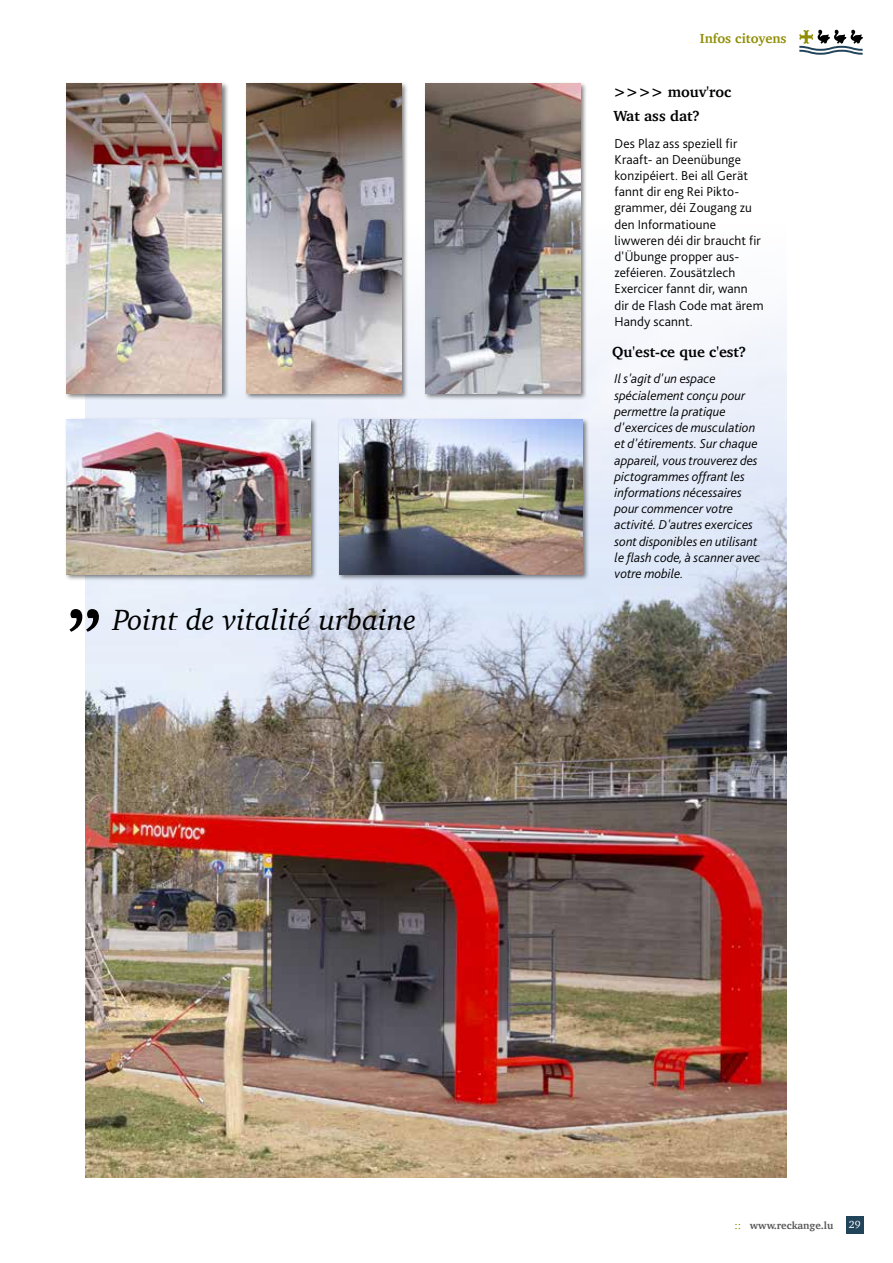
<style>
.page{position:relative;width:893px;height:1263px;background:#fff}
.page>*{position:absolute;margin:0;border:0;box-sizing:border-box;transform-origin:0 0}
.t1{font:700 75px "Charter";color:#000}
.t2{font:italic 30px "Charter";color:#000}
.t3{font:700 15px "Charter";color:#000}
.t4{font:italic 300 13.5px/16.2px "Bliss";color:#000}
.t5{font:300 13.5px/16.2px "Bliss";letter-spacing:.01em;color:#000}
.t6{font:700 13.5px "Charter";color:#8f8d04}
.t7{font:700 10.5px "Charter";color:#555}
.t8{font:10.5px "Charter";color:#fff}
.s1{font-weight:400;color:#8f8d04}
</style>
<div class="page">
<svg style="left:799px;top:30px;width:64px;height:25px"></svg>
<div style="left:846px;top:1216px;width:17px;height:17px;background:#22445b"></div>
<img style="left:85px;top:695px;width:702px;height:483px">
<svg style="left:85px;top:308px;width:702px;height:387px;background:#d1d7e1"></svg>
<div style="left:65px;top:82px;width:164px;height:318px;background:#000;opacity:.5"></div>
<img style="left:67px;top:84px;width:155px;height:309px">
<div style="left:65px;top:417px;width:253px;height:164px;background:#000;opacity:.5"></div>
<img style="left:67px;top:419px;width:244px;height:155px">
<div style="left:337px;top:417px;width:253px;height:164px;background:#000;opacity:.5"></div>
<img style="left:339px;top:419px;width:244px;height:155px">
<div style="left:244px;top:82px;width:164px;height:318px;background:#000;opacity:.5"></div>
<img style="left:246px;top:84px;width:155px;height:309px">
<div style="left:423px;top:82px;width:164px;height:318px;background:#000;opacity:.5"></div>
<img style="left:426px;top:84px;width:154px;height:309px">
<h1 class="t1" style="left:66px;top:571px;width:37px">ˮ</h1>
<h2 class="t2" style="left:113px;top:595px;width:305px">Point de vitalité urbaine</h2>
<p class="t6" style="left:700px;top:27px;width:88px">Infos citoyens</p>
<p class="t3" style="left:613px;top:79px;width:119px">&gt;&gt;&gt;&gt; mouv'roc</p>
<p class="t3" style="left:613px;top:103px;width:88px">Wat ass dat?</p>
<p class="t5" style="left:615px;top:135px;width:150px">Des Plaz ass speziell fir<br>Kraaft- an Deenübunge konzipéiert. Bei all Gerät fannt dir eng Rei Pikto&shy;grammer, déi Zougang zu den Informatioune liwweren déi dir braucht fir d'Übunge propper aus&shy;zeféieren. Zousätzlech<br>Exercicer fannt dir, wann dir de Flash Code mat ärem<br>Handy scannt.</p>
<p class="t3" style="left:612px;top:339px;width:135px">Qu'est-ce que c'est?</p>
<p class="t4" style="left:615px;top:371px;width:147px">Il s'agit d'un espace spécialement conçu pour permettre la pratique d'exercices de musculation et d'étirements. Sur chaque appareil, vous trouverez des pictogrammes offrant les informations nécessaires pour commencer votre activité. D'autres exercices sont disponibles en utilisant le flash code, à scanner avec votre mobile.</p>
<p class="t7" style="left:734px;top:1216px;width:101px"><span class="s1">::</span> www.reckange.lu</p>
<p class="t8" style="left:849px;top:1215px;width:13px">29</p>
</div>
